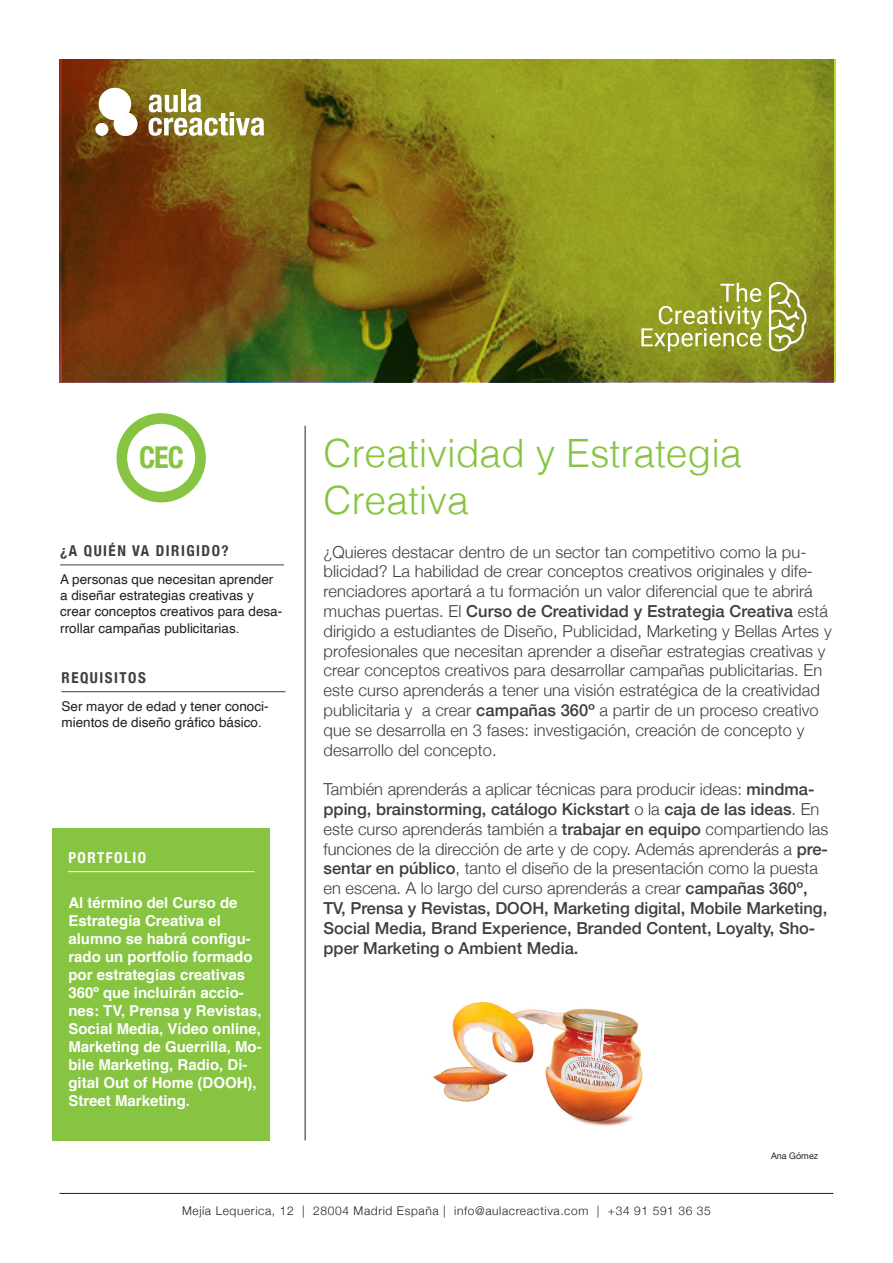
<style>
.page{position:relative;width:893px;height:1263px;background:#fff}
.page>*{position:absolute;margin:0;border:0;box-sizing:border-box;transform-origin:0 0}
.t1{font:300 39px/46.8px "Helvetica";color:#86c441}
.subtítulo{font:700 condensed 30px "Helvetica Neue";color:#86c441}
.Texto_2020{font:300 16.5px/19.8px "Helvetica Neue";letter-spacing:.005em;color:#3e3e3f}
.Texto_2020-2{font:500 16.5px/19.8px "Helvetica Neue";color:#3e3e3f}
.texto{font:700 15px/18px "Helvetica";color:#fff}
.t2{font:700 condensed 15px "Helvetica Neue";letter-spacing:.1em;color:#3e3e3f}
.t3{font:700 condensed 15px "Helvetica Neue";letter-spacing:.1em;color:#fff}
.a_quien_va_dirigido{font:13.5px/16.2px "Helvetica";color:#231f20}
.texto-2{font:13.5px/16.2px "Helvetica";color:#231f20}
.t4{font:300 12px "Helvetica Neue";letter-spacing:.05em;color:#231f20}
.que_aprenderas{font:9px "Helvetica Neue";color:#231f20}
.s1{font-weight:500}
.s2{font-weight:300}
</style>
<div class="page">
<hr style="left:60px;top:1193px;width:773px;height:1px;background:#231f20">
<hr style="left:60px;top:564px;width:224px;height:1px;background:#3e3e3f">
<hr style="left:62px;top:691px;width:223px;height:1px;background:#3e3e3f">
<hr style="left:305px;top:426px;width:1px;height:714px;background:#231f20">
<div style="left:117px;top:413px;width:89px;height:89px;background:#86c441;border-radius:50%"></div>
<div style="left:127px;top:424px;width:68px;height:68px;background:#fff;border-radius:50%"></div>
<div style="left:52px;top:828px;width:218px;height:313px;background:#86c441"></div>
<hr style="left:68px;top:871px;width:186px;height:1px;background:#fff">
<img style="left:433px;top:1002px;width:210px;height:124px">
<svg style="left:62px;top:60px;width:773px;height:322px;background:#7e7318"></svg>
<hr style="left:181px;top:89px;width:4px;height:23px;background:#fff">
<svg style="left:149px;top:94px;width:115px;height:42px"></svg>
<svg style="left:99px;top:88px;width:38px;height:48px"></svg>
<div style="left:96px;top:123px;width:12px;height:13px;background:#fff;border-radius:50%"></div>
<hr style="left:641px;top:328px;width:3px;height:18px;background:#fff">
<svg style="left:643px;top:283px;width:119px;height:68px;background:#a4ad49"></svg>
<svg style="left:769px;top:282px;width:38px;height:69px"></svg>
<p class="subtítulo" style="left:139px;top:432px;width:46px">CEC</p>
<p class="t2" style="left:60px;top:538px;width:170px">¿A QUIÉN VA DIRIGIDO?</p>
<p class="a_quien_va_dirigido" style="left:60px;top:572px;width:224px">A personas que necesitan aprender a diseñar estrategias creativas y crear conceptos creativos para desa&shy;rrollar campañas publicitarias.</p>
<p class="t2" style="left:62px;top:665px;width:86px">REQUISITOS</p>
<p class="texto-2" style="left:62px;top:698px;width:209px">Ser mayor de edad y tener conoci&shy;mientos de diseño gráfico básico.</p>
<p class="t3" style="left:68px;top:845px;width:79px">PORTFOLIO</p>
<p class="texto" style="left:68px;top:894px;width:195px">Al término del Curso de<br>Estrategia Creativa el alumno se habrá configu&shy;rado un portfolio formado por estrategias creativas<br>360º que incluirán accio&shy;nes: TV, Prensa y Revistas,<br>Social Media, Vídeo online,<br>Marketing de Guerrilla, Mo&shy;bile Marketing, Radio, Di&shy;gital Out of Home (DOOH),<br>Street Marketing.</p>
<p class="t1" style="left:323px;top:427px;width:420px">Creatividad y Estrategia<br>Creativa</p>
<p class="Texto_2020" style="left:323px;top:541px;width:510px">¿Quieres destacar dentro de un sector tan competitivo como la pu&shy;blicidad? La habilidad de crear conceptos creativos originales y dife&shy;renciadores aportará a tu formación un valor diferencial que te abrirá muchas puertas. El <span class="s1">Curso de Creatividad y Estrategia Creativa</span> está dirigido a estudiantes de Diseño, Publicidad, Marketing y Bellas Artes y profesionales que necesitan aprender a diseñar estrategias creativas y crear conceptos creativos para desarrollar campañas publicitarias. En este curso aprenderás a tener una visión estratégica de la creatividad publicitaria y a crear <span class="s1">campañas 360º</span> a partir de un proceso creativo que se desarrolla en 3 fases: investigación, creación de concepto y desarrollo del concepto.</p>
<p class="Texto_2020-2" style="left:323px;top:778px;width:506px"><span class="s2">También aprenderás a aplicar técnicas para producir ideas:</span> mindma&shy;pping, brainstorming, catálogo Kickstart <span class="s2">o la</span> caja de las ideas<span class="s2">. En este curso aprenderás también a</span> trabajar en equipo <span class="s2">compartiendo las funciones de la dirección de arte y de copy. Además aprenderás a</span> pre&shy;sentar en público<span class="s2">, tanto el diseño de la presentación como la puesta en escena. A lo largo del curso aprenderás a crear</span> campañas 360º, TV, Prensa y Revistas, DOOH, Marketing digital, Mobile Marketing, Social Media, Brand Experience, Branded Content, Loyalty, Sho&shy;pper Marketing o Ambient Media.</p>
<p class="que_aprenderas" style="left:771px;top:1149px;width:48px">Ana Gómez</p>
<p class="t4" style="left:182px;top:1201px;width:530px">Mejía Lequerica, 12 | 28004 Madrid España | info@aulacreactiva.com | +34 91 591 36 35</p>
</div>
